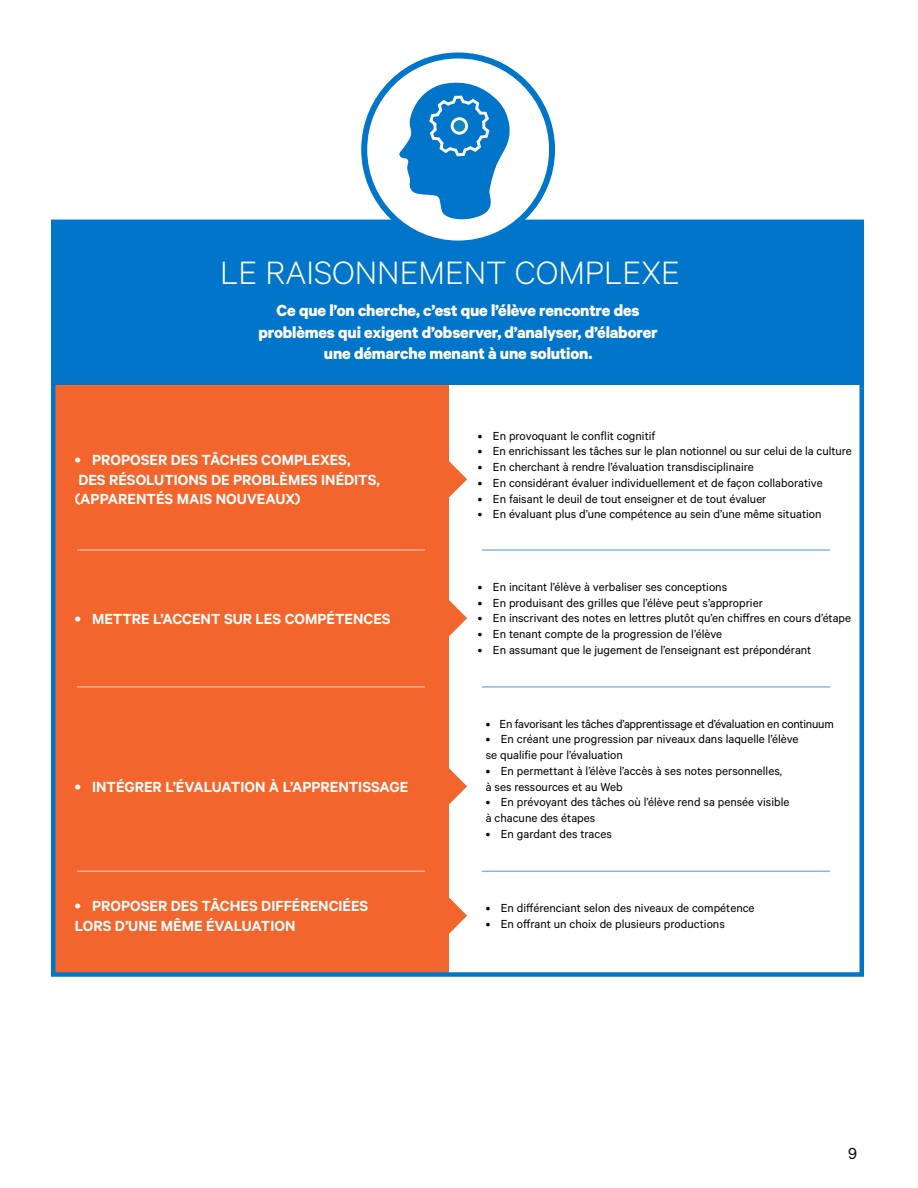
<style>
.page{position:relative;width:918px;height:1188px;background:#fff}
.page>*{position:absolute;margin:0;border:0;box-sizing:border-box;transform-origin:0 0}
.t1{font:300 36.45px "Calibre";color:#fff}
.t2{font:700 18px/21.6px "Calibre";letter-spacing:-.01em;color:#fff;text-align:center}
.t3{font:18px "Calibre";color:#000}
.t4{font:600 16.5px/19.8px "Calibre";color:#fff}
.t5{font:13.2px/15.8px "Calibre";color:#000}
.t6{font:13.2px "Calibre";letter-spacing:-.02em;color:#000}
</style>
<div class="page">
<div style="left:53px;top:370px;width:396px;height:605px;background:#f2652c"></div>
<div style="left:53px;top:220px;width:810px;height:165px;background:#0075c9"></div>
<hr style="left:482px;top:549px;width:348px;height:2px;background:#0075c9">
<hr style="left:77px;top:549px;width:348px;height:2px;background:#fff">
<hr style="left:482px;top:686px;width:348px;height:2px;background:#0075c9">
<hr style="left:77px;top:686px;width:348px;height:2px;background:#fff">
<hr style="left:482px;top:871px;width:348px;height:1px;background:#0075c9">
<hr style="left:77px;top:871px;width:348px;height:1px;background:#fff">
<svg style="left:449px;top:461px;width:18px;height:37px"></svg>
<svg style="left:449px;top:600px;width:18px;height:36px"></svg>
<svg style="left:449px;top:768px;width:18px;height:37px"></svg>
<svg style="left:449px;top:897px;width:18px;height:37px"></svg>
<div style="left:51px;top:220px;width:813px;height:757px;border:4px solid #0075c9"></div>
<div style="left:364px;top:55px;width:188px;height:189px;background:#fff;border-radius:50%"></div>
<div style="left:361px;top:52px;width:194px;height:195px;border:6px solid #0075c9;border-radius:50%"></div>
<svg style="left:399px;top:80px;width:111px;height:141px"></svg>
<div style="left:452px;top:119px;width:15px;height:14px;background:#0f87c0;border-radius:50%"></div>
<div style="left:451px;top:117px;width:17px;height:18px;border:3px solid #fff;border-radius:50%"></div>
<h1 class="t1" style="left:220px;top:251px;width:461px">LE RAISONNEMENT COMPLEXE</h1>
<h2 class="t2" style="left:258px;top:299px;width:401px">Ce que l’on cherche, c’est que l’élève rencontre des problèmes qui exigent d’observer, d’analyser, d’élaborer une démarche menant à une solution.</h2>
<p class="t4" style="left:75px;top:449px;width:307px">• PROPOSER DES TÂCHES COMPLEXES,<br>DES RÉSOLUTIONS DE PROBLÈMES INÉDITS, (APPARENTÉS MAIS NOUVEAUX)</p>
<p class="t4" style="left:75px;top:608px;width:317px">• METTRE L’ACCENT SUR LES COMPÉTENCES</p>
<p class="t4" style="left:75px;top:776px;width:335px">• INTÉGRER L’ÉVALUATION À L’APPRENTISSAGE</p>
<p class="t4" style="left:75px;top:896px;width:295px">• PROPOSER DES TÂCHES DIFFÉRENCIÉES<br>LORS D’UNE MÊME ÉVALUATION</p>
<p class="t5" style="left:478px;top:427px;width:179px">• En provoquant le conflit cognitif</p>
<p class="t5" style="left:478px;top:443px;width:375px">• En enrichissant les tâches sur le plan notionnel ou sur celui de la culture</p>
<p class="t5" style="left:478px;top:459px;width:277px">• En cherchant à rendre l’évaluation transdisciplinaire</p>
<p class="t5" style="left:478px;top:474px;width:346px">• En considérant évaluer individuellement et de façon collaborative</p>
<p class="t5" style="left:478px;top:490px;width:290px">• En faisant le deuil de tout enseigner et de tout évaluer</p>
<p class="t5" style="left:478px;top:506px;width:345px">• En évaluant plus d’une compétence au sein d’une même situation</p>
<p class="t5" style="left:478px;top:578px;width:251px">• En incitant l’élève à verbaliser ses conceptions</p>
<p class="t5" style="left:478px;top:594px;width:287px">• En produisant des grilles que l’élève peut s’approprier</p>
<p class="t5" style="left:478px;top:610px;width:375px">• En inscrivant des notes en lettres plutôt qu’en chiffres en cours d’étape</p>
<p class="t5" style="left:478px;top:626px;width:246px">• En tenant compte de la progression de l’élève</p>
<p class="t5" style="left:478px;top:641px;width:335px">• En assumant que le jugement de l’enseignant est prépondérant</p>
<p class="t6" style="left:486px;top:716px;width:349px">• En favorisant les tâches d’apprentissage et d’évaluation en continuum</p>
<p class="t5" style="left:486px;top:731px;width:314px">• En créant une progression par niveaux dans laquelle l’élève se qualifie pour l’évaluation</p>
<p class="t5" style="left:486px;top:762px;width:298px">• En permettant à l’élève l’accès à ses notes personnelles, à ses ressources et au Web</p>
<p class="t5" style="left:486px;top:794px;width:305px">• En prévoyant des tâches où l’élève rend sa pensée visible à chacune des étapes</p>
<p class="t5" style="left:486px;top:825px;width:127px">• En gardant des traces</p>
<p class="t5" style="left:486px;top:900px;width:270px">• En différenciant selon des niveaux de compétence</p>
<p class="t5" style="left:486px;top:915px;width:240px">• En offrant un choix de plusieurs productions</p>
<h2 class="t3" style="left:848px;top:1143px;width:10px">9</h2>
</div>
